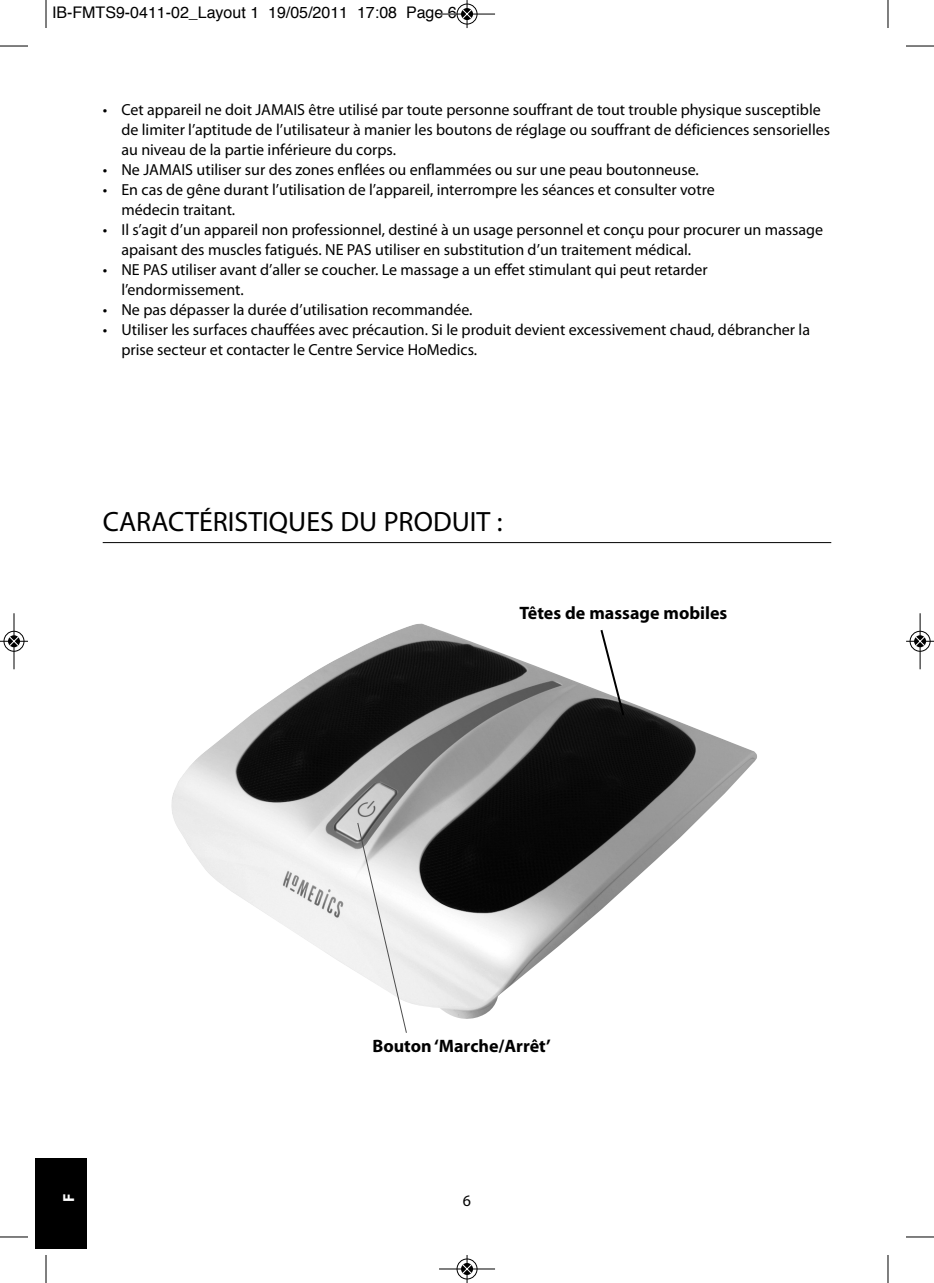
<style>
.page{position:relative;width:934px;height:1283px;background:#fff}
.page>*{position:absolute;margin:0;border:0;box-sizing:border-box;transform-origin:0 0}
.t1{font:28px "Myriad Pro";color:#000}
.t2{font:700 18px "Myriad Pro";color:#000}
.t3{font:16px/20px "Myriad Pro";color:#000}
.t4{font:16px "Helvetica";color:#000}
.t5{font:700 16px "Myriad Pro";color:#fff}
</style>
<div class="page">
<div style="left:35px;top:1158px;width:51px;height:90px;background:#000"></div>
<hr style="left:103px;top:542px;width:728px;height:1px;background:#000">
<img style="left:171px;top:623px;width:586px;height:396px">
<svg style="left:357px;top:821px;width:51px;height:212px"></svg>
<svg style="left:599px;top:627px;width:27px;height:90px"></svg>
<svg style="left:46px;top:0;width:1px;height:28px"></svg>
<svg style="left:0;top:46px;width:28px;height:1px"></svg>
<svg style="left:888px;top:0;width:1px;height:28px"></svg>
<svg style="left:906px;top:46px;width:28px;height:1px"></svg>
<svg style="left:46px;top:1255px;width:1px;height:28px"></svg>
<svg style="left:0;top:1236px;width:28px;height:1px"></svg>
<svg style="left:888px;top:1255px;width:1px;height:28px"></svg>
<svg style="left:906px;top:1236px;width:28px;height:1px"></svg>
<div style="left:456px;top:3px;width:22px;height:22px;border:1px solid #fff;border-radius:50%"></div>
<hr style="left:439px;top:14px;width:56px;height:1px;background:#000">
<div style="left:457px;top:4px;width:20px;height:20px;border:1px solid #000;border-radius:50%"></div>
<svg style="left:462px;top:0;width:10px;height:28px"></svg>
<div style="left:456px;top:1258px;width:22px;height:21px;border:1px solid #fff;border-radius:50%"></div>
<hr style="left:439px;top:1268px;width:56px;height:1px;background:#000">
<div style="left:457px;top:1258px;width:20px;height:21px;border:1px solid #000;border-radius:50%"></div>
<svg style="left:462px;top:1255px;width:10px;height:28px"></svg>
<div style="left:3px;top:630px;width:22px;height:22px;border:1px solid #fff;border-radius:50%"></div>
<hr style="left:14px;top:613px;width:1px;height:56px;background:#000">
<div style="left:4px;top:631px;width:20px;height:20px;border:1px solid #000;border-radius:50%"></div>
<svg style="left:0;top:636px;width:28px;height:10px"></svg>
<div style="left:909px;top:630px;width:22px;height:22px;border:1px solid #fff;border-radius:50%"></div>
<hr style="left:920px;top:613px;width:1px;height:56px;background:#000">
<div style="left:910px;top:631px;width:20px;height:20px;border:1px solid #000;border-radius:50%"></div>
<svg style="left:906px;top:636px;width:28px;height:10px"></svg>
<p class="t4" style="left:52px;top:6px;width:406px">IB-FMTS9-0411-02_Layout 1 19/05/2011 17:08 Page 6</p>
<p class="t3" style="left:121px;top:101px;width:710px;text-indent:-19px">• Cet appareil ne doit JAMAIS être utilisé par toute personne souffrant de tout trouble physique susceptible de limiter l’aptitude de l’utilisateur à manier les boutons de réglage ou souffrant de déficiences sensorielles au niveau de la partie inférieure du corps.</p>
<p class="t3" style="left:103px;top:161px;width:598px">• Ne JAMAIS utiliser sur des zones enflées ou enflammées ou sur une peau boutonneuse.</p>
<p class="t3" style="left:121px;top:181px;width:595px;text-indent:-19px">• En cas de gêne durant l’utilisation de l’appareil, interrompre les séances et consulter votre médecin traitant.</p>
<p class="t3" style="left:121px;top:221px;width:703px;text-indent:-19px">• Il s’agit d’un appareil non professionnel, destiné à un usage personnel et conçu pour procurer un massage apaisant des muscles fatigués. NE PAS utiliser en substitution d’un traitement médical.</p>
<p class="t3" style="left:121px;top:261px;width:588px;text-indent:-19px">• NE PAS utiliser avant d’aller se coucher. Le massage a un effet stimulant qui peut retarder l’endormissement.</p>
<p class="t3" style="left:103px;top:301px;width:371px">• Ne pas dépasser la durée d’utilisation recommandée.</p>
<p class="t3" style="left:121px;top:321px;width:690px;text-indent:-19px">• Utiliser les surfaces chauffées avec précaution. Si le produit devient excessivement chaud, débrancher la prise secteur et contacter le Centre Service HoMedics.</p>
<h1 class="t1" style="left:103px;top:511px;width:402px">CARACTÉRISTIQUES DU PRODUIT :</h1>
<p class="t2" style="left:519px;top:606px;width:209px">Têtes de massage mobiles</p>
<p class="t2" style="left:372px;top:1039px;width:180px">Bouton‘Marche/Arrêt’</p>
<p class="t5" style="left:63px;top:1202px;width:10px;rotate:-90deg">F</p>
<p class="t3" style="left:463px;top:1191px;width:10px">6</p>
</div>
